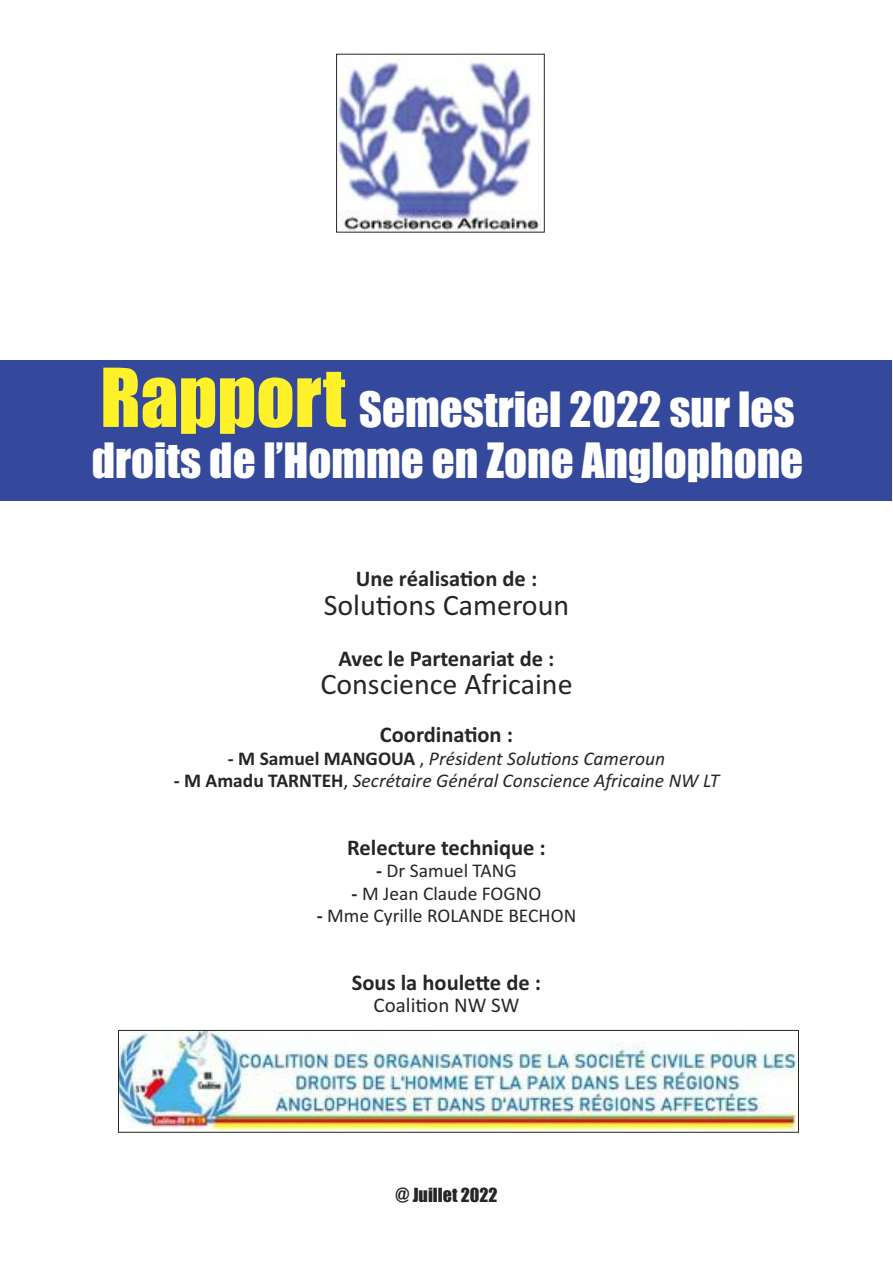
<style>
.page{position:relative;width:893px;height:1263px;background:#fff}
.page>*{position:absolute;margin:0;border:0;box-sizing:border-box;transform-origin:0 0}
.t1{font:45px/51px "Impact";color:#fff}
.t2{font:30px "Calibri";color:#272627}
.t3{font:700 22.5px "Calibri";color:#272627}
.t4{font:21px "Calibri";color:#272627}
.t5{font:italic 19.5px "Calibri";color:#272627}
.t6{font:19.5px "Calibri";color:#272627}
.t7{font:18px "Impact";color:#272627}
.s1{font-size:75px;color:#fff12a}
.s2{font-weight:700;font-style:normal}
.s3{font-style:normal}
.s4{font-weight:700}
</style>
<div class="page">
<div style="left:0;top:360px;width:891px;height:140px;background:#34499b"></div>
<img style="left:120px;top:1032px;width:677px;height:98px">
<div style="left:118px;top:1030px;width:681px;height:102px;border:1px solid #272627"></div>
<img style="left:338px;top:56px;width:202px;height:174px">
<h1 class="t1" style="left:92px;top:386px;width:713px"><span class="s1">Rapport</span> Semestriel 2022 sur les droits de l’Homme en Zone Anglophone</h1>
<p class="t3" style="left:356px;top:565px;width:183px">Une réalisation de :</p>
<h2 class="t2" style="left:324px;top:587px;width:247px">Solutions Cameroun</h2>
<p class="t3" style="left:338px;top:645px;width:217px">Avec le Partenariat de :</p>
<h2 class="t2" style="left:320px;top:666px;width:254px">Conscience Africaine</h2>
<p class="t3" style="left:380px;top:721px;width:135px">Coordination :</p>
<p class="t5" style="left:228px;top:746px;width:439px"><span class="s2">- M Samuel MANGOUA</span> <span class="s3">,</span> Président Solutions Cameroun</p>
<p class="t5" style="left:174px;top:769px;width:547px"><span class="s2">- M Amadu TARNTEH</span><span class="s3">,</span> Secrétaire Général Conscience Africaine NW LT</p>
<p class="t3" style="left:347px;top:834px;width:200px">Relecture technique :</p>
<p class="t6" style="left:376px;top:859px;width:142px"><span class="s4">-</span> Dr Samuel TANG</p>
<p class="t6" style="left:352px;top:881px;width:191px"><span class="s4">-</span> M Jean Claude FOGNO</p>
<p class="t6" style="left:317px;top:904px;width:261px"><span class="s4">-</span> Mme Cyrille ROLANDE BECHON</p>
<p class="t3" style="left:352px;top:969px;width:191px">Sous la houlette de :</p>
<p class="t4" style="left:374px;top:993px;width:147px">Coalition NW SW</p>
<p class="t7" style="left:396px;top:1186px;width:103px">@ Juillet 2022</p>
</div>
